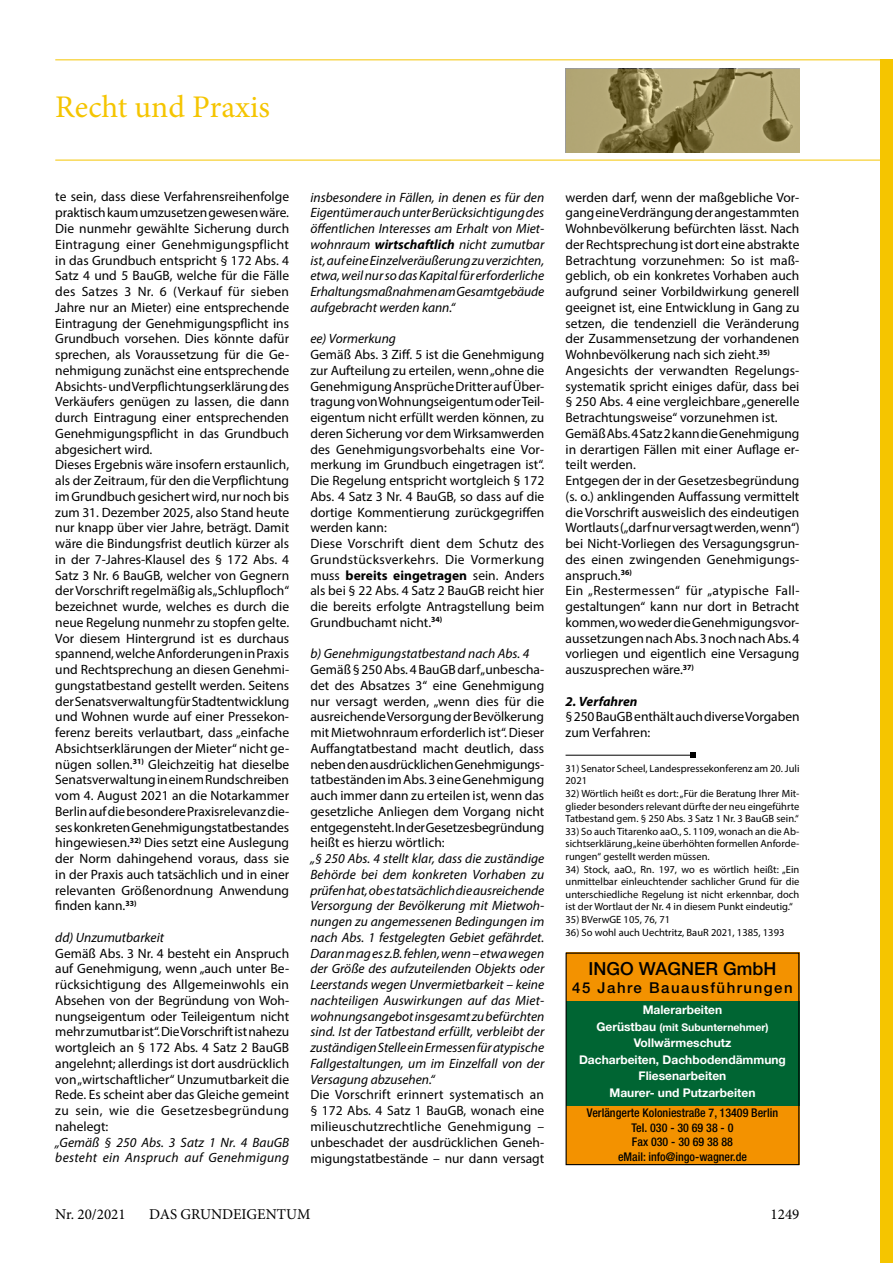
<style>
.page{position:relative;width:893px;height:1263px;background:#fff}
.page>*{position:absolute;margin:0;border:0;box-sizing:border-box;transform-origin:0 0}
.t1{font:31.5px "Minion Pro";color:#f5c500}
.t2{font:500 18px "Helvetica Neue LT";color:#000}
.t3{font:15px "Minion Pro";color:#000}
.t4{font:500 15px "Helvetica Neue LT";letter-spacing:.1em;color:#000}
.t5{font:13.5px/15.8px "Myriad Pro";color:#000}
.t6{font:italic 13.5px/15.8px "Myriad Pro";color:#000;text-align:justify}
.t7{font:italic 13.5px/15.8px "Myriad Pro";letter-spacing:.025em;color:#000}
.t8{font:italic 700 13.5px "Myriad Pro";color:#000}
.t9{font:700 12px/16.5px "Helvetica Neue LT";color:#fff;text-align:center}
.t10{font:500 condensed 12px/14.4px "Helvetica Neue LT";color:#000;text-align:center}
.t11{font:10.5px/12.6px "Myriad Pro";color:#000;text-align:justify}
.t12{font:700 10.5px "Helvetica Neue LT";color:#fff}
.s1{font-weight:700}
.s2{font-size:12px}
</style>
<div class="page">
<hr style="left:55px;top:160px;width:838px;height:1px;background:#f5c500">
<div style="left:880px;top:60px;width:13px;height:1203px;background:#f5c500"></div>
<hr style="left:55px;top:59px;width:838px;height:1px;background:#f5c500">
<svg style="left:566px;top:69px;width:233px;height:83px;background:#9e9261"></svg>
<hr style="left:566px;top:755px;width:127px;height:1px;background:#000">
<svg style="left:690px;top:753px;width:5px;height:5px"></svg>
<div style="left:566px;top:952px;width:233px;height:50px;background:#f39200"></div>
<div style="left:566px;top:1001px;width:233px;height:106px;background:#006533"></div>
<div style="left:566px;top:1106px;width:233px;height:59px;background:#f39200"></div>
<div style="left:566px;top:952px;width:233px;height:213px;border:1px solid #000"></div>
<h1 class="t1" style="left:55px;top:86px;width:216px">Recht und Praxis</h1>
<p class="t5" style="left:55px;top:189px;width:235px">te sein, dass diese Verfahrensreihenfolge praktisch kaum umzusetzen gewesen wäre.<br>Die nunmehr gewählte Sicherung durch Eintragung einer Genehmigungspflicht in das Grundbuch entspricht § 172 Abs. 4<br>Satz 4 und 5 BauGB, welche für die Fälle des Satzes 3 Nr. 6 (Verkauf für sieben Jahre nur an Mieter) eine entsprechende Eintragung der Genehmigungspflicht ins Grundbuch vorsehen. Dies könnte dafür sprechen, als Voraussetzung für die Ge&shy;nehmigung zunächst eine entsprechende Absichts- und Verpflichtungserklärung des Verkäufers genügen zu lassen, die dann durch Eintragung einer entsprechenden Genehmigungspflicht in das Grundbuch abgesichert wird.<br>Dieses Ergebnis wäre insofern erstaunlich, als der Zeitraum, für den die Verpflichtung im Grundbuch gesichert wird, nur noch bis zum 31. Dezember 2025, also Stand heute nur knapp über vier Jahre, beträgt. Damit wäre die Bindungsfrist deutlich kürzer als in der 7-Jahres-Klausel des § 172 Abs. 4<br>Satz 3 Nr. 6 BauGB, welcher von Gegnern der Vorschrift regelmäßig als „Schlupfloch“ bezeichnet wurde, welches es durch die neue Regelung nunmehr zu stopfen gelte.<br>Vor diesem Hintergrund ist es durchaus spannend, welche Anforderungen in Praxis und Rechtsprechung an diesen Genehmi&shy;gungstatbestand gestellt werden. Seitens der Senatsverwaltung für Stadtentwicklung und Wohnen wurde auf einer Pressekon&shy;ferenz bereits verlautbart, dass „einfache Absichtserklärungen der Mieter“ nicht ge&shy;nügen sollen.<sup>31)</sup> Gleichzeitig hat dieselbe Senatsverwaltung in einem Rundschreiben vom 4. August 2021 an die Notarkammer Berlin auf die besondere Praxisrelevanz die&shy;ses konkreten Genehmigungstatbestandes hingewiesen.<sup>32)</sup> Dies setzt eine Auslegung der Norm dahingehend voraus, dass sie in der Praxis auch tatsächlich und in einer relevanten Größenordnung Anwendung finden kann.<sup>33)</sup></p>
<p class="t6" style="left:55px;top:929px;width:110px">dd) Unzumutbarkeit</p>
<p class="t5" style="left:55px;top:945px;width:235px;text-align:justify">Gemäß Abs. 3 Nr. 4 besteht ein Anspruch auf Genehmigung, wenn „auch unter Be&shy;rücksichtigung des Allgemeinwohls ein Absehen von der Begründung von Woh&shy;nungseigentum oder Teileigentum nicht mehr zumutbar ist“. Die Vorschrift ist nahezu wortgleich an § 172 Abs. 4 Satz 2 BauGB angelehnt; allerdings ist dort ausdrücklich von „wirtschaftlicher“ Unzumutbarkeit die Rede. Es scheint aber das Gleiche gemeint zu sein, wie die Gesetzesbegründung nahelegt:</p>
<p class="t7" style="left:55px;top:1134px;width:235px">„Gemäß § 250 Abs. 3 Satz 1 Nr. 4 BauGB besteht ein Anspruch auf Genehmigung</p>
<p class="t6" style="left:310px;top:189px;width:235px">insbesondere in Fällen, in denen es für den Eigentümer auch unter Berücksichtigung des öffentlichen Interesses am Erhalt von Miet&shy;wohnraum <span class="s1">wirtschaftlich</span> nicht zumutbar ist, auf eine Einzelveräußerung zu verzichten, etwa, weil nur so das Kapital für erforderliche Erhaltungsmaßnahmen am Gesamtgebäude aufgebracht werden kann.“</p>
<p class="t6" style="left:310px;top:331px;width:87px">ee) Vormerkung</p>
<p class="t5" style="left:310px;top:346px;width:235px">Gemäß Abs. 3 Ziff. 5 ist die Genehmigung zur Aufteilung zu erteilen, wenn „ohne die Genehmigung Ansprüche Dritter auf Über&shy;tragung von Wohnungseigentum oder Teil&shy;eigentum nicht erfüllt werden können, zu deren Sicherung vor dem Wirksamwerden des Genehmigungsvorbehalts eine Vor&shy;merkung im Grundbuch eingetragen ist“.<br>Die Regelung entspricht wortgleich § 172<br>Abs. 4 Satz 3 Nr. 4 BauGB, so dass auf die dortige Kommentierung zurückgegriffen werden kann:<br>Diese Vorschrift dient dem Schutz des Grundstücksverkehrs. Die Vormerkung muss <span class="s1">bereits eingetragen</span> sein. Anders als bei § 22 Abs. 4 Satz 2 BauGB reicht hier die bereits erfolgte Antragstellung beim Grundbuchamt nicht.<sup>34)</sup></p>
<p class="t6" style="left:310px;top:646px;width:221px">b) Genehmigungstatbestand nach Abs. 4</p>
<p class="t5" style="left:310px;top:661px;width:235px;text-align:justify">Gemäß § 250 Abs. 4 BauGB darf „unbescha&shy;det des Absatzes 3“ eine Genehmigung nur versagt werden, „wenn dies für die ausreichende Versorgung der Bevölkerung mit Mietwohnraum erforderlich ist“. Dieser Auffangtatbestand macht deutlich, dass neben den ausdrücklichen Genehmigungs&shy;tatbeständen im Abs. 3 eine Genehmigung auch immer dann zu erteilen ist, wenn das gesetzliche Anliegen dem Vorgang nicht entgegensteht. In der Gesetzesbegründung heißt es hierzu wörtlich:</p>
<p class="t6" style="left:310px;top:850px;width:235px">„§ 250 Abs. 4 stellt klar, dass die zuständige Behörde bei dem konkreten Vorhaben zu prüfen hat, ob es tatsächlich die ausreichende Versorgung der Bevölkerung mit Mietwoh&shy;nungen zu angemessenen Bedingungen im nach Abs. 1 festgelegten Gebiet gefährdet.<br>Daran mag es z.B. fehlen, wenn – etwa wegen der Größe des aufzuteilenden Objekts oder Leerstands wegen Unvermietbarkeit – keine nachteiligen Auswirkungen auf das Miet&shy;wohnungsangebot insgesamt zu befürchten sind. Ist der Tatbestand erfüllt, verbleibt der zuständigen Stelle ein Ermessen für atypische Fallgestaltungen, um im Einzelfall von der Versagung abzusehen.“</p>
<p class="t5" style="left:310px;top:1087px;width:235px;text-align:justify">Die Vorschrift erinnert systematisch an § 172 Abs. 4 Satz 1 BauGB, wonach eine milieuschutzrechtliche Genehmigung – unbeschadet der ausdrücklichen Geneh&shy;migungstatbestände – nur dann versagt</p>
<p class="t5" style="left:566px;top:189px;width:235px">werden darf, wenn der maßgebliche Vor&shy;gang eine Verdrängung der angestammten Wohnbevölkerung befürchten lässt. Nach der Rechtsprechung ist dort eine abstrakte Betrachtung vorzunehmen: So ist maß&shy;geblich, ob ein konkretes Vorhaben auch aufgrund seiner Vorbildwirkung generell geeignet ist, eine Entwicklung in Gang zu setzen, die tendenziell die Veränderung der Zusammensetzung der vorhandenen Wohnbevölkerung nach sich zieht.<sup>35)<br></sup>Angesichts der verwandten Regelungs&shy;systematik spricht einiges dafür, dass bei § 250 Abs. 4 eine vergleichbare „generelle Betrachtungsweise“ vorzunehmen ist.<br>Gemäß Abs. 4 Satz 2 kann die Genehmigung in derartigen Fällen mit einer Auflage er&shy;teilt werden.<br>Entgegen der in der Gesetzesbegründung (s. o.) anklingenden Auffassung vermittelt die Vorschrift ausweislich des eindeutigen Wortlauts („darf nur versagt werden, wenn“) bei Nicht-Vorliegen des Versagungsgrun&shy;des einen zwingenden Genehmigungs&shy;anspruch.<sup>36)<br></sup>Ein „Restermessen“ für „atypische Fall&shy;gestaltungen“ kann nur dort in Betracht kommen, wo weder die Genehmigungsvor&shy;aussetzungen nach Abs. 3 noch nach Abs. 4 vorliegen und eigentlich eine Versagung auszusprechen wäre.<sup>37)</sup></p>
<p class="t8" style="left:566px;top:692px;width:73px">2. Verfahren</p>
<p class="t5" style="left:566px;top:709px;width:236px">§ 250 BauGB enthält auch diverse Vorgaben zum Verfahren:</p>
<p class="t11" style="left:566px;top:762px;width:235px">31) Senator Scheel, Landespressekonferenz am 20. Juli<br>2021</p>
<p class="t11" style="left:566px;top:787px;width:235px">32) Wörtlich heißt es dort: „Für die Beratung Ihrer Mit&shy;glieder besonders relevant dürfte der neu eingeführte Tatbestand gem. § 250 Abs. 3 Satz 1 Nr. 3 BauGB sein.“</p>
<p class="t11" style="left:566px;top:825px;width:235px">33) So auch Titarenko aaO., S. 1109, wonach an die Ab&shy;sichtserklärung „keine überhöhten formellen Anforde&shy;rungen“ gestellt werden müssen.</p>
<p class="t11" style="left:566px;top:862px;width:235px">34) Stock, aaO., Rn. 197, wo es wörtlich heißt: „Ein unmittelbar einleuchtender sachlicher Grund für die unterschiedliche Regelung ist nicht erkennbar, doch ist der Wortlaut der Nr. 4 in diesem Punkt eindeutig.“</p>
<p class="t11" style="left:566px;top:913px;width:106px">35) BVerwGE 105, 76, 71</p>
<p class="t11" style="left:566px;top:925px;width:220px">36) So wohl auch Uechtritz, BauR 2021, 1385, 1393</p>
<h2 class="t2" style="left:588px;top:957px;width:189px">INGO WAGNER GmbH</h2>
<p class="t4" style="left:572px;top:978px;width:222px">45 Jahre Bauausführungen</p>
<p class="t9" style="left:643px;top:1001px;width:81px">Malerarbeiten</p>
<p class="t12" style="left:596px;top:1020px;width:174px"><span class="s2">Gerüstbau</span> (mit Subunternehmer)</p>
<p class="t9" style="left:579px;top:1034px;width:208px">Vollwärmeschutz<br>Dacharbeiten, Dachbodendämmung<br>Fliesenarbeiten<br>Maurer- und Putzarbeiten</p>
<p class="t10" style="left:587px;top:1106px;width:193px">Verlängerte Koloniestraße 7, 13409 Berlin<br>Tel. 030 - 30 69 38 - 0<br>Fax 030 - 30 69 38 88<br>eMail: info@ingo-wagner.de</p>
<p class="t3" style="left:55px;top:1204px;width:72px">Nr. 20/2021</p>
<p class="t3" style="left:149px;top:1204px;width:163px">DAS GRUNDEIGENTUM</p>
<p class="t3" style="left:771px;top:1204px;width:30px">1249</p>
</div>
